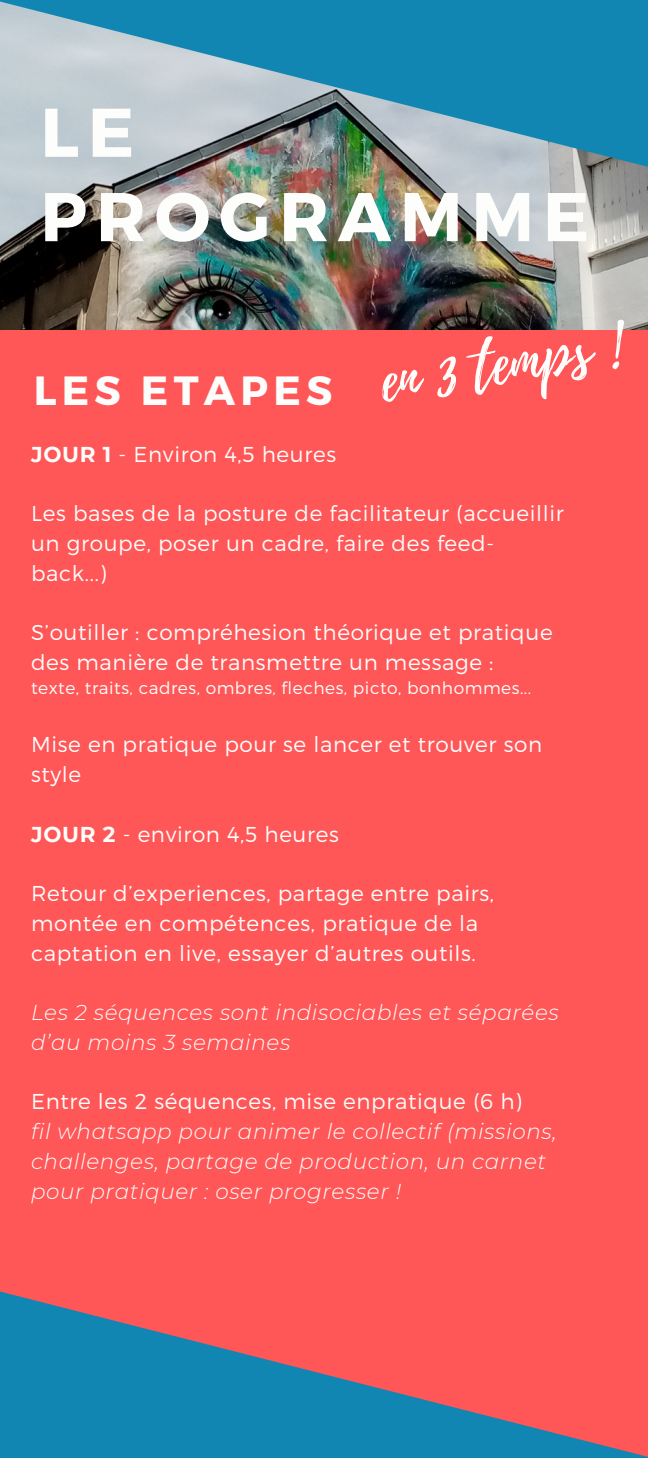
<style>
.page{position:relative;width:648px;height:1458px;background:#ff5757}
.page>*{position:absolute;margin:0;border:0;box-sizing:border-box;transform-origin:0 0}
.t1{font:700 68.85px/84.4px "Montserrat";letter-spacing:.13em;color:#fdfdfc}
.t2{font:60.07px "Playlist Script";color:#fdfdfc}
.t3{font:700 40.73px "Montserrat";letter-spacing:.13em;color:#fdfdfc}
.t4{font:300 21.6px/29.7px "Montserrat";letter-spacing:.03em;color:#fdfdfc}
.t5{font:italic 300 21.6px/29.7px "Montserrat";letter-spacing:.03em;color:#fdfdfc}
.t6{font:300 17.1px "Montserrat";letter-spacing:.03em;color:#fdfdfc}
.s1{font-weight:700}
</style>
<div class="page">
<img style="left:0;top:171px;width:648px;height:158px">
<svg style="left:0;top:0;width:648px;height:171px;background:#64a0b6"></svg>
<svg style="left:0;top:1291px;width:648px;height:167px;fill:#1286b2"></svg>
<p class="t1" style="left:40px;top:87px;width:551px">LE<br>PROGRAMME</p>
<h1 class="t3" style="left:34px;top:364px;width:300px">LES ETAPES</h1>
<h2 class="t4" style="left:31px;top:438px;width:307px"><span class="s1">JOUR 1</span> - Environ 4,5 heures</h2>
<p class="t2" style="left:374px;top:340px;width:244px;rotate:-9deg">en 3 temps !</p>
<h3 class="t4" style="left:31px;top:498px;width:534px">Les bases de la posture de facilitateur (accueillir un groupe, poser un cadre, faire des feed&shy;back...)</h3>
<p class="t4" style="left:31px;top:617px;width:523px">S’outiller : compréhesion théorique et pratique des manière de transmettre un message :</p>
<p class="t6" style="left:31px;top:677px;width:502px">texte, traits, cadres, ombres, fleches, picto, bonhommes...</p>
<p class="t4" style="left:31px;top:729px;width:513px">Mise en pratique pour se lancer et trouver son style</p>
<p class="t4" style="left:31px;top:818px;width:309px"><span class="s1">JOUR 2</span> - environ 4,5 heures</p>
<p class="t4" style="left:31px;top:878px;width:465px">Retour d’experiences, partage entre pairs, montée en compétences, pratique de la captation en live, essayer d’autres outils.</p>
<p class="t5" style="left:31px;top:998px;width:529px">Les 2 séquences sont indisociables et séparées d’au moins 3 semaines</p>
<p class="t4" style="left:31px;top:1086px;width:492px">Entre les 2 séquences, mise enpratique (6 h)</p>
<p class="t5" style="left:31px;top:1117px;width:527px">fil whatsapp pour animer le collectif (missions, challenges, partage de production, un carnet pour pratiquer : oser progresser !</p>
</div>
